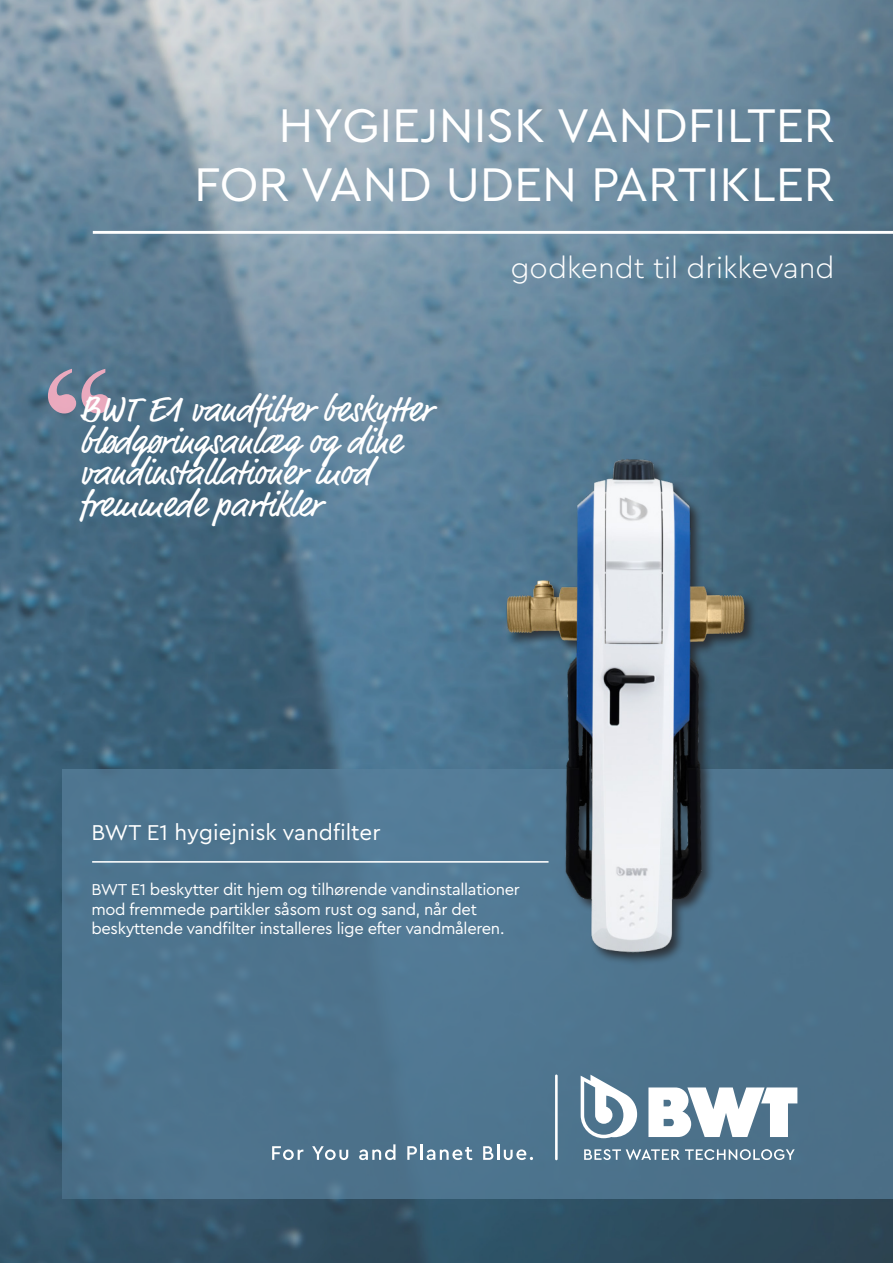
<style>
.page{position:relative;width:893px;height:1263px;background:#fff}
.page>*{position:absolute;margin:0;border:0;box-sizing:border-box;transform-origin:0 0}
.t1{font:49.5px "Cera PRO";color:#fff}
.t2{font:36px/31.5px "Market Pro";color:#fff}
.Titel_3{font:300 30px "Cera PRO";color:#fff}
.t3{font:22.5px "Cera PRO";color:#fff}
.t4{font:16.5px/19.5px "Cera PRO";letter-spacing:-.02em;color:#fff}
</style>
<div class="page">
<img style="left:0;top:0;width:893px;height:1263px">
<div style="left:63px;top:770px;width:830px;height:429px;background:#4d748d"></div>
<hr style="left:93px;top:231px;width:800px;height:3px;background:#fff">
<hr style="left:92px;top:861px;width:457px;height:2px;background:#fff">
<svg style="left:48px;top:369px;width:62px;height:44px;background:#978ca2"></svg>
<img style="left:492px;top:446px;width:282px;height:522px">
<svg style="left:584px;top:1149px;width:211px;height:11px"></svg>
<svg style="left:648px;top:1087px;width:149px;height:50px"></svg>
<svg style="left:581px;top:1074px;width:56px;height:64px"></svg>
<hr style="left:555px;top:1074px;width:3px;height:86px;background:#fff">
<svg style="left:272px;top:1146px;width:31px;height:14px"></svg>
<svg style="left:312px;top:1146px;width:36px;height:14px"></svg>
<svg style="left:359px;top:1144px;width:36px;height:16px"></svg>
<svg style="left:407px;top:1144px;width:65px;height:16px"></svg>
<svg style="left:483px;top:1144px;width:50px;height:16px"></svg>
<p class="t1" style="left:278px;top:93px;width:558px">HYGIEJNISK VANDFILTER</p>
<p class="t1" style="left:194px;top:152px;width:642px">FOR VAND UDEN PARTIKLER</p>
<p class="t2" style="left:80px;top:395px;width:354px">BWT E1 vandfilter beskytter blødgøringsanlæg og dine vandinstallationer mod fremmede partikler</p>
<p class="Titel_3" style="left:510px;top:248px;width:326px">godkendt til drikkevand</p>
<p class="t3" style="left:91px;top:817px;width:291px">BWT E1 hygiejnisk vandfilter</p>
<p class="t4" style="left:91px;top:879px;width:430px">BWT E1 beskytter dit hjem og tilhørende vandinstallationer mod fremmede partikler såsom rust og sand, når det beskyttende vandfilter installeres lige efter vandmåleren.</p>
</div>
